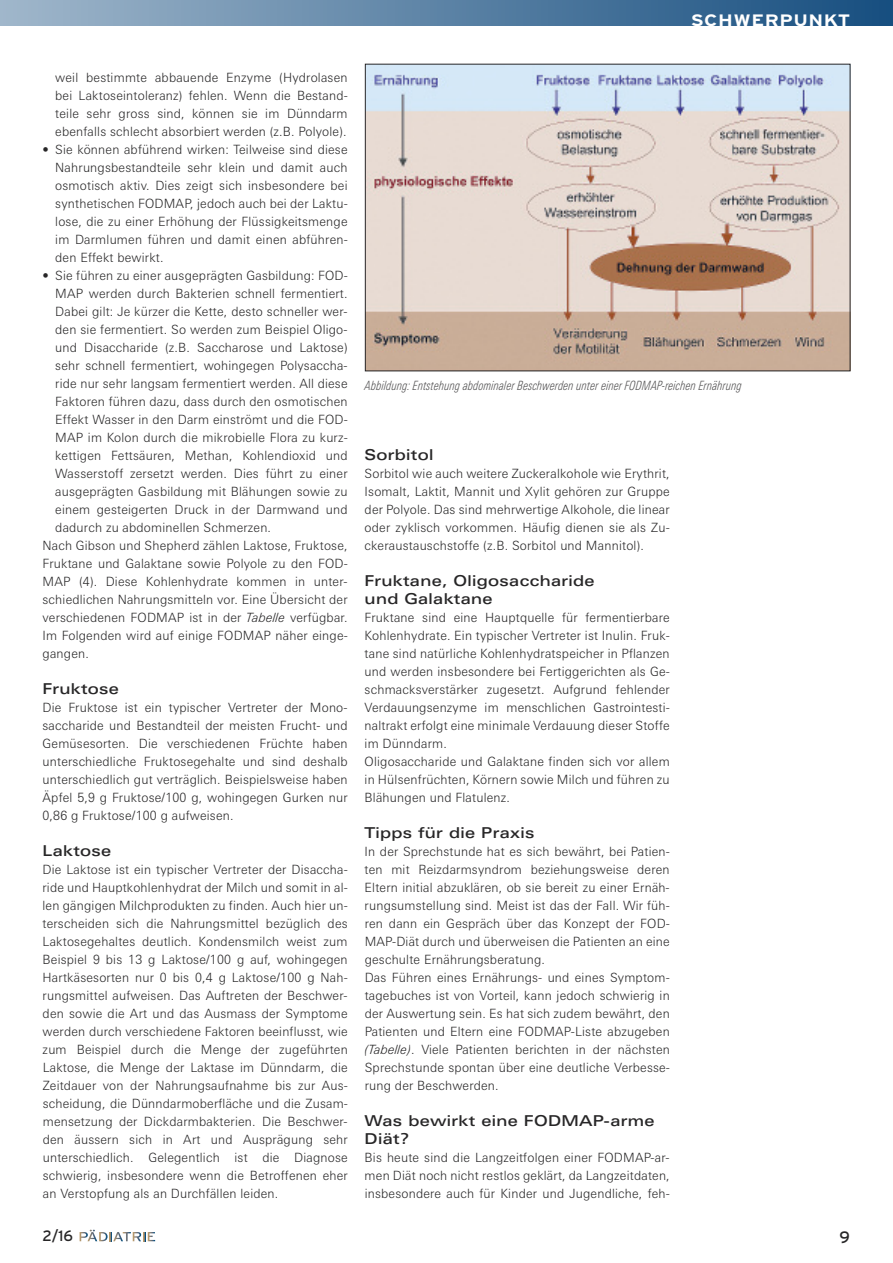
<style>
.page{position:relative;width:893px;height:1263px;background:#fff}
.page>*{position:absolute;margin:0;border:0;box-sizing:border-box;transform-origin:0 0}
.t1{font:700 16.5px "Interstate";letter-spacing:.025em;color:#fff;scale:1.2 1}
.t2{font:16.5px "Interstate";color:#272627}
.t3{font:500 15px/18px "Linotype Univers Extd";letter-spacing:.02em;color:#272627}
.t4{font:15px "Interstate";color:#272627}
.t5{font:300 12.75px/18px "Linotype Univers Basic";letter-spacing:.015em;color:#272627;text-align:justify}
.t6{font:italic 300 condensed 12.75px "Linotype Univers";letter-spacing:.01em;color:#525152;scale:.9 1}
.s1{font-style:italic}
</style>
<div class="page">
<div style="left:0;top:0;width:893px;height:26px;background:linear-gradient(to right,#a0b7cb,#164e7f)"></div>
<svg style="left:80px;top:1230px;width:75px;height:11px"></svg>
<img style="left:367px;top:66px;width:481px;height:303px">
<p class="t1" style="left:691px;top:11px;width:135px">SCHWERPUNKT</p>
<p class="t5" style="left:55px;top:69px;width:294px">weil bestimmte abbauende Enzyme (Hydrolasen bei Laktoseintoleranz) fehlen. Wenn die Bestand&shy;teile sehr gross sind, können sie im Dünndarm ebenfalls schlecht absorbiert werden (z.B. Polyole).</p>
<p class="t5" style="left:55px;top:141px;width:294px;text-indent:-13px">• Sie können abführend wirken: Teilweise sind diese Nahrungsbestandteile sehr klein und damit auch osmotisch aktiv. Dies zeigt sich insbesondere bei synthetischen FODMAP, jedoch auch bei der Laktu&shy;lose, die zu einer Erhöhung der Flüssigkeitsmenge im Darmlumen führen und damit einen abführen&shy;den Effekt bewirkt.</p>
<p class="t5" style="left:43px;top:267px;width:307px">• Sie führen zu einer ausgeprägten Gasbildung: FOD-</p>
<p class="t5" style="left:55px;top:285px;width:294px">MAP werden durch Bakterien schnell fermentiert.</p>
<p class="t5" style="left:55px;top:303px;width:294px">Dabei gilt: Je kürzer die Kette, desto schneller wer-</p>
<p class="t5" style="left:55px;top:321px;width:294px">den sie fermentiert. So werden zum Beispiel Oligo-</p>
<p class="t5" style="left:55px;top:339px;width:294px">und Disaccharide (z.B. Saccharose und Laktose)</p>
<p class="t5" style="left:55px;top:357px;width:294px">sehr schnell fermentiert, wohingegen Polysaccha-</p>
<p class="t5" style="left:55px;top:375px;width:294px">ride nur sehr langsam fermentiert werden. All diese</p>
<p class="t5" style="left:55px;top:393px;width:294px">Faktoren führen dazu, dass durch den osmotischen</p>
<p class="t5" style="left:55px;top:411px;width:294px">Effekt Wasser in den Darm einströmt und die FOD-</p>
<p class="t5" style="left:55px;top:429px;width:294px">MAP im Kolon durch die mikrobielle Flora zu kurz-</p>
<p class="t5" style="left:55px;top:447px;width:294px">kettigen Fettsäuren, Methan, Kohlendioxid und</p>
<p class="t5" style="left:55px;top:465px;width:294px">Wasserstoff zersetzt werden. Dies führt zu einer</p>
<p class="t5" style="left:55px;top:483px;width:294px">ausgeprägten Gasbildung mit Blähungen sowie zu</p>
<p class="t5" style="left:55px;top:501px;width:294px">einem gesteigerten Druck in der Darmwand und</p>
<p class="t5" style="left:55px;top:519px;width:217px">dadurch zu abdominellen Schmerzen.</p>
<p class="t5" style="left:43px;top:537px;width:307px">Nach Gibson und Shepherd zählen Laktose, Fruktose,</p>
<p class="t5" style="left:43px;top:555px;width:307px">Fruktane und Galaktane sowie Polyole zu den FOD-</p>
<p class="t5" style="left:43px;top:573px;width:306px">MAP (4). Diese Kohlenhydrate kommen in unter-</p>
<p class="t5" style="left:43px;top:591px;width:307px">schiedlichen Nahrungsmitteln vor. Eine Übersicht der</p>
<p class="t5" style="left:43px;top:609px;width:307px">verschiedenen FODMAP ist in der <span class="s1">Tabelle</span> verfügbar.</p>
<p class="t5" style="left:43px;top:627px;width:307px">Im Folgenden wird auf einige FODMAP näher einge-</p>
<p class="t5" style="left:43px;top:645px;width:48px">gangen.</p>
<p class="t3" style="left:43px;top:681px;width:78px">Fruktose</p>
<p class="t5" style="left:43px;top:699px;width:307px">Die Fruktose ist ein typischer Vertreter der Mono&shy;saccharide und Bestandteil der meisten Frucht- und Gemüsesorten. Die verschiedenen Früchte haben unterschiedliche Fruktosegehalte und sind deshalb unterschiedlich gut verträglich. Beispielsweise haben Äpfel 5,9 g Fruktose/100 g, wohingegen Gurken nur 0,86 g Fruktose/100 g aufweisen.</p>
<p class="t3" style="left:43px;top:843px;width:70px">Laktose</p>
<p class="t5" style="left:43px;top:861px;width:307px">Die Laktose ist ein typischer Vertreter der Disaccha&shy;ride und Hauptkohlenhydrat der Milch und somit in al&shy;len gängigen Milchprodukten zu finden. Auch hier un&shy;terscheiden sich die Nahrungsmittel bezüglich des Laktosegehaltes deutlich. Kondensmilch weist zum Beispiel 9 bis 13 g Laktose/100 g auf, wohingegen Hartkäsesorten nur 0 bis 0,4 g Laktose/100 g Nah&shy;rungsmittel aufweisen. Das Auftreten der Beschwer&shy;den sowie die Art und das Ausmass der Symptome werden durch verschiedene Faktoren beeinflusst, wie zum Beispiel durch die Menge der zugeführten Laktose, die Menge der Laktase im Dünndarm, die Zeitdauer von der Nahrungsaufnahme bis zur Aus&shy;scheidung, die Dünndarmoberfläche und die Zusam&shy;mensetzung der Dickdarmbakterien. Die Beschwer&shy;den äussern sich in Art und Ausprägung sehr unterschiedlich. Gelegentlich ist die Diagnose schwierig, insbesondere wenn die Betroffenen eher an Verstopfung als an Durchfällen leiden.</p>
<p class="t6" style="left:365px;top:381px;width:420px">Abbildung: Entstehung abdominaler Beschwerden unter einer FODMAP-reichen Ernährung</p>
<p class="t3" style="left:365px;top:447px;width:70px">Sorbitol</p>
<p class="t5" style="left:365px;top:465px;width:307px">Sorbitol wie auch weitere Zuckeralkohole wie Erythrit, Isomalt, Laktit, Mannit und Xylit gehören zur Gruppe der Polyole. Das sind mehrwertige Alkohole, die linear oder zyklisch vorkommen. Häufig dienen sie als Zu&shy;ckeraustauschstoffe (z.B. Sorbitol und Mannitol).</p>
<p class="t3" style="left:365px;top:573px;width:231px">Fruktane, Oligosaccharide und Galaktane</p>
<p class="t5" style="left:365px;top:609px;width:307px;text-align:left">Fruktane sind eine Hauptquelle für fermentierbare Kohlenhydrate. Ein typischer Vertreter ist Inulin. Fruk&shy;tane sind natürliche Kohlenhydratspeicher in Pflanzen und werden insbesondere bei Fertiggerichten als Ge&shy;schmacksverstärker zugesetzt. Aufgrund fehlender Verdauungsenzyme im menschlichen Gastrointesti&shy;naltrakt erfolgt eine minimale Verdauung dieser Stoffe im Dünndarm.<br>Oligosaccharide und Galaktane finden sich vor allem in Hülsenfrüchten, Körnern sowie Milch und führen zu Blähungen und Flatulenz.</p>
<p class="t3" style="left:365px;top:825px;width:171px">Tipps für die Praxis</p>
<p class="t5" style="left:365px;top:843px;width:307px;text-align:left">In der Sprechstunde hat es sich bewährt, bei Patien&shy;ten mit Reizdarmsyndrom beziehungsweise deren Eltern initial abzuklären, ob sie bereit zu einer Ernäh&shy;rungsumstellung sind. Meist ist das der Fall. Wir füh&shy;ren dann ein Gespräch über das Konzept der FOD-MAP-Diät durch und überweisen die Patienten an eine geschulte Ernährungsberatung.<br>Das Führen eines Ernährungs- und eines Symptom&shy;tagebuches ist von Vorteil, kann jedoch schwierig in der Auswertung sein. Es hat sich zudem bewährt, den Patienten und Eltern eine FODMAP-Liste abzugeben <span class="s1">(Tabelle)</span>. Viele Patienten berichten in der nächsten Sprechstunde spontan über eine deutliche Verbesse&shy;rung der Beschwerden.</p>
<p class="t3" style="left:365px;top:1113px;width:291px">Was bewirkt eine FODMAP-arme<br>Diät?</p>
<p class="t5" style="left:365px;top:1149px;width:307px">Bis heute sind die Langzeitfolgen einer FODMAP-ar&shy;men Diät noch nicht restlos geklärt, da Langzeitdaten, insbesondere auch für Kinder und Jugendliche, feh-</p>
<p class="t4" style="left:43px;top:1227px;width:32px">2/16</p>
<p class="t2" style="left:839px;top:1227px;width:12px">9</p>
</div>
